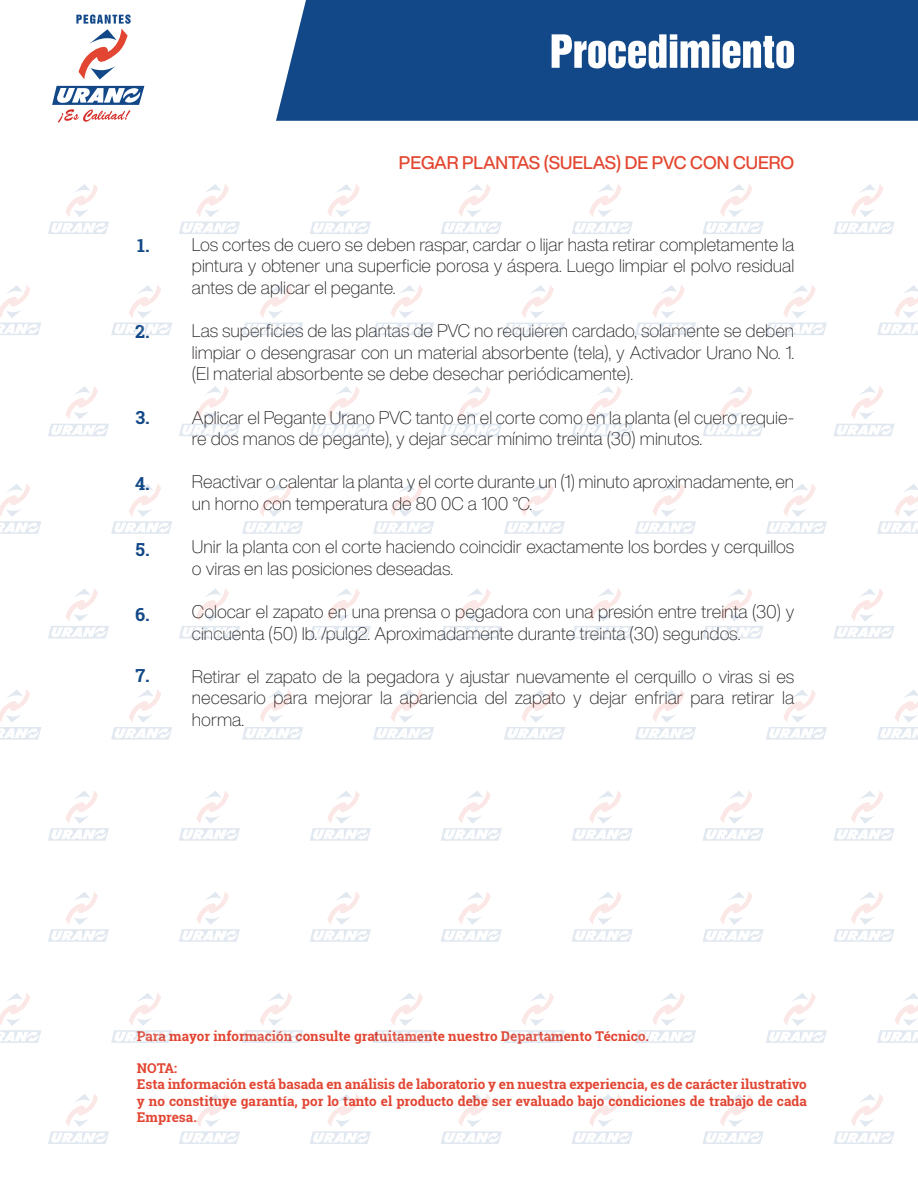
<style>
.page{position:relative;width:918px;height:1188px;background:#fff}
.page>*{position:absolute;margin:0;border:0;box-sizing:border-box;transform-origin:0 0}
.t1{font:300 expanded 18px/21.6px "Helvetica Now Display";color:#231f20}
.t2{font:500 18px "Helvetica Now Display";letter-spacing:-.005em;color:#e34630}
.t3{font:700 18px "Roboto Slab";color:#124887}
.t4{font:700 13.5px/16.2px "Roboto Slab";color:#e24532}
</style>
<div class="page">
<svg style="left:52px;top:86px;width:92px;height:37px"></svg>
<svg style="left:76px;top:15px;width:55px;height:65px"></svg>
<div style="left:276px;top:0;width:642px;height:121px;background:#124887"></div>
<svg style="left:552px;top:34px;width:242px;height:35px"></svg>
<svg style="left:48px;top:184px;width:61px;height:50px"></svg>
<svg style="left:179px;top:184px;width:61px;height:50px"></svg>
<svg style="left:310px;top:184px;width:61px;height:50px"></svg>
<svg style="left:441px;top:184px;width:61px;height:50px"></svg>
<svg style="left:572px;top:184px;width:61px;height:50px"></svg>
<svg style="left:703px;top:184px;width:61px;height:50px"></svg>
<svg style="left:833px;top:184px;width:62px;height:50px"></svg>
<svg style="left:48px;top:386px;width:61px;height:50px"></svg>
<svg style="left:179px;top:386px;width:61px;height:50px"></svg>
<svg style="left:310px;top:386px;width:61px;height:50px"></svg>
<svg style="left:441px;top:386px;width:61px;height:50px"></svg>
<svg style="left:572px;top:386px;width:61px;height:50px"></svg>
<svg style="left:703px;top:386px;width:61px;height:50px"></svg>
<svg style="left:833px;top:386px;width:62px;height:50px"></svg>
<svg style="left:0;top:285px;width:41px;height:50px"></svg>
<svg style="left:877px;top:285px;width:41px;height:50px"></svg>
<svg style="left:111px;top:285px;width:61px;height:50px"></svg>
<svg style="left:242px;top:285px;width:61px;height:50px"></svg>
<svg style="left:373px;top:285px;width:61px;height:50px"></svg>
<svg style="left:504px;top:285px;width:61px;height:50px"></svg>
<svg style="left:635px;top:285px;width:61px;height:50px"></svg>
<svg style="left:766px;top:285px;width:61px;height:50px"></svg>
<svg style="left:48px;top:588px;width:61px;height:50px"></svg>
<svg style="left:179px;top:588px;width:61px;height:50px"></svg>
<svg style="left:310px;top:588px;width:61px;height:50px"></svg>
<svg style="left:441px;top:588px;width:61px;height:50px"></svg>
<svg style="left:572px;top:588px;width:61px;height:50px"></svg>
<svg style="left:703px;top:588px;width:61px;height:50px"></svg>
<svg style="left:834px;top:588px;width:61px;height:50px"></svg>
<svg style="left:48px;top:791px;width:61px;height:50px"></svg>
<svg style="left:179px;top:791px;width:61px;height:50px"></svg>
<svg style="left:310px;top:791px;width:61px;height:50px"></svg>
<svg style="left:441px;top:791px;width:61px;height:50px"></svg>
<svg style="left:572px;top:791px;width:61px;height:50px"></svg>
<svg style="left:703px;top:791px;width:61px;height:50px"></svg>
<svg style="left:834px;top:791px;width:61px;height:50px"></svg>
<svg style="left:0;top:689px;width:41px;height:51px"></svg>
<svg style="left:877px;top:690px;width:41px;height:50px"></svg>
<svg style="left:111px;top:689px;width:61px;height:51px"></svg>
<svg style="left:242px;top:689px;width:61px;height:51px"></svg>
<svg style="left:373px;top:689px;width:61px;height:51px"></svg>
<svg style="left:504px;top:689px;width:61px;height:51px"></svg>
<svg style="left:635px;top:690px;width:61px;height:50px"></svg>
<svg style="left:766px;top:690px;width:61px;height:50px"></svg>
<svg style="left:48px;top:892px;width:61px;height:50px"></svg>
<svg style="left:179px;top:892px;width:61px;height:50px"></svg>
<svg style="left:310px;top:892px;width:61px;height:50px"></svg>
<svg style="left:441px;top:892px;width:61px;height:50px"></svg>
<svg style="left:572px;top:892px;width:61px;height:50px"></svg>
<svg style="left:703px;top:892px;width:61px;height:50px"></svg>
<svg style="left:833px;top:892px;width:62px;height:50px"></svg>
<svg style="left:48px;top:1094px;width:61px;height:50px"></svg>
<svg style="left:179px;top:1094px;width:61px;height:50px"></svg>
<svg style="left:310px;top:1094px;width:61px;height:50px"></svg>
<svg style="left:441px;top:1094px;width:61px;height:50px"></svg>
<svg style="left:572px;top:1094px;width:61px;height:50px"></svg>
<svg style="left:703px;top:1094px;width:61px;height:50px"></svg>
<svg style="left:833px;top:1094px;width:62px;height:50px"></svg>
<svg style="left:0;top:993px;width:41px;height:50px"></svg>
<svg style="left:877px;top:993px;width:41px;height:50px"></svg>
<svg style="left:111px;top:993px;width:61px;height:50px"></svg>
<svg style="left:242px;top:993px;width:61px;height:50px"></svg>
<svg style="left:373px;top:993px;width:61px;height:50px"></svg>
<svg style="left:504px;top:993px;width:61px;height:50px"></svg>
<svg style="left:635px;top:993px;width:61px;height:50px"></svg>
<svg style="left:766px;top:993px;width:61px;height:50px"></svg>
<svg style="left:0;top:484px;width:41px;height:50px"></svg>
<svg style="left:877px;top:484px;width:41px;height:50px"></svg>
<svg style="left:111px;top:484px;width:61px;height:50px"></svg>
<svg style="left:242px;top:484px;width:61px;height:50px"></svg>
<svg style="left:373px;top:484px;width:61px;height:50px"></svg>
<svg style="left:504px;top:484px;width:61px;height:50px"></svg>
<svg style="left:635px;top:484px;width:61px;height:50px"></svg>
<svg style="left:766px;top:484px;width:61px;height:50px"></svg>
<p class="t3" style="left:137px;top:233px;width:14px">1.</p>
<p class="t3" style="left:135px;top:319px;width:16px">2.</p>
<p class="t3" style="left:135px;top:405px;width:16px">3.</p>
<p class="t3" style="left:135px;top:472px;width:16px">4.</p>
<p class="t3" style="left:136px;top:537px;width:16px">5.</p>
<p class="t3" style="left:135px;top:602px;width:16px">6.</p>
<p class="t3" style="left:136px;top:663px;width:16px">7.</p>
<p class="t2" style="left:399px;top:150px;width:397px">PEGAR PLANTAS (SUELAS) DE PVC CON CUERO</p>
<p class="t1" style="left:192px;top:233px;width:604px;text-align:justify">Los cortes de cuero se deben raspar, cardar o lijar hasta retirar completamente la pintura y obtener una superficie porosa y áspera. Luego limpiar el polvo residual antes de aplicar el pegante.</p>
<p class="t1" style="left:192px;top:320px;width:604px;text-align:justify">Las superficies de las plantas de PVC no requieren cardado, solamente se deben limpiar o desengrasar con un material absorbente (tela), y Activador Urano No. 1. (El material absorbente se debe desechar periódicamente).</p>
<p class="t1" style="left:192px;top:406px;width:604px">Aplicar el Pegante Urano PVC tanto en el corte como en la planta (el cuero requie&shy;re dos manos de pegante), y dejar secar mínimo treinta (30) minutos.</p>
<p class="t1" style="left:192px;top:471px;width:604px">Reactivar o calentar la planta y el corte durante un (1) minuto aproximadamente, en un horno con temperatura de 80 0C a 100 °C.</p>
<p class="t1" style="left:192px;top:536px;width:604px">Unir la planta con el corte haciendo coincidir exactamente los bordes y cerquillos o viras en las posiciones deseadas.</p>
<p class="t1" style="left:192px;top:601px;width:604px">Colocar el zapato en una prensa o pegadora con una presión entre treinta (30) y cincuenta (50) Ib. /pulg2. Aproximadamente durante treinta (30) segundos.</p>
<p class="t1" style="left:192px;top:665px;width:604px;text-align:justify">Retirar el zapato de la pegadora y ajustar nuevamente el cerquillo o viras si es necesario para mejorar la apariencia del zapato y dejar enfriar para retirar la horma.</p>
<p class="t4" style="left:137px;top:1028px;width:514px">Para mayor información consulte gratuitamente nuestro Departamento Técnico.</p>
<p class="t4" style="left:137px;top:1060px;width:671px">NOTA:<br>Esta información está basada en análisis de laboratorio y en nuestra experiencia, es de carácter ilustrativo y no constituye garantía, por lo tanto el producto debe ser evaluado bajo condiciones de trabajo de cada Empresa.</p>
</div>
